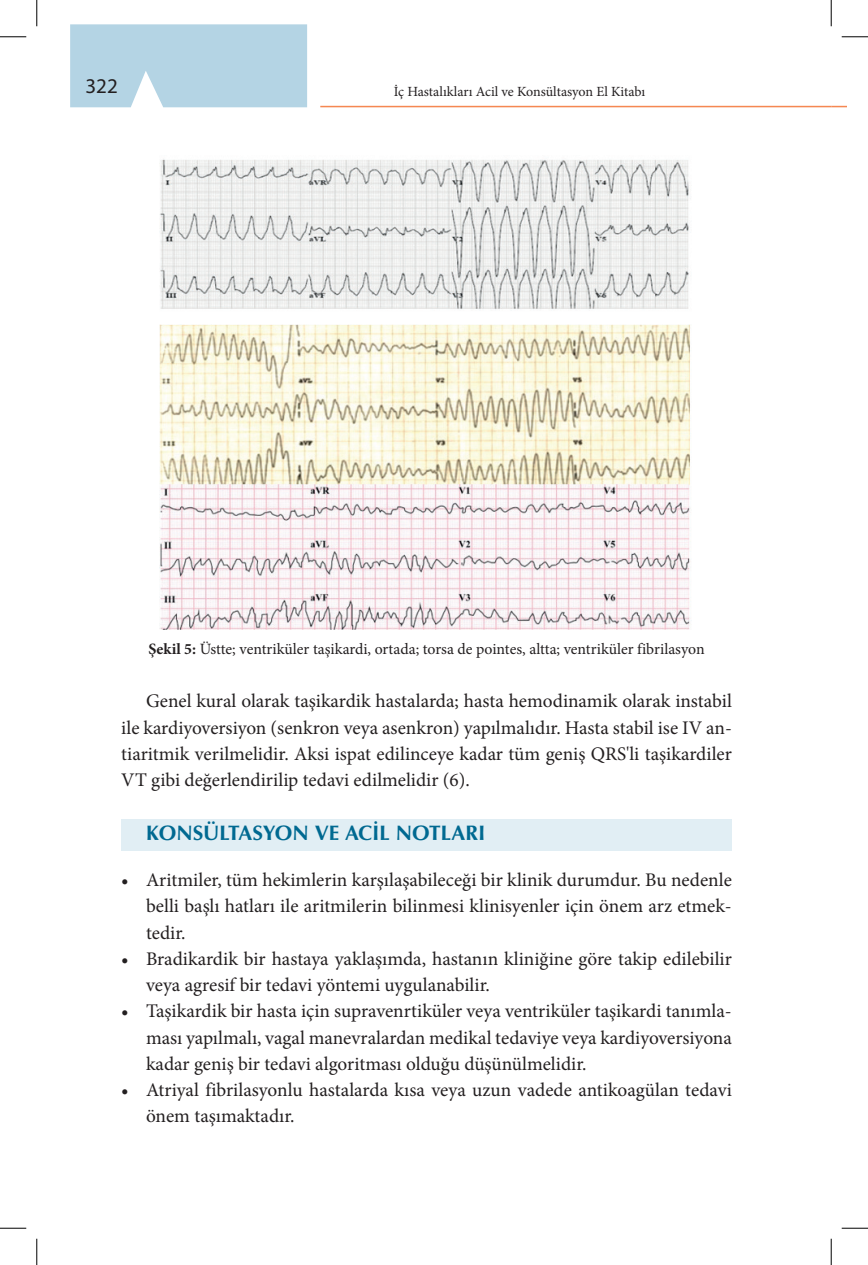
<style>
.page{position:relative;width:868px;height:1265px;background:#fff}
.page>*{position:absolute;margin:0;border:0;box-sizing:border-box;transform-origin:0 0}
.t1{font:21px "Optima Bold Tr";color:#006991}
.t2{font:21px "Myriad Pro";color:#231f20}
.t3{font:19.25px/26.2px "Minion Pro";color:#231f20;text-align:justify}
.t4{font:15.75px "Minion Pro";color:#231f20}
.t5{font:14px "Minion Pro";letter-spacing:-.005em;color:#231f20}
.s1{font-weight:700}
</style>
<div class="page">
<div style="left:70px;top:24px;width:237px;height:83px;background:#b4d4e4"></div>
<svg style="left:830px;top:106px;width:15px;height:1px"></svg>
<hr style="left:320px;top:106px;width:510px;height:1px;background:#f58852">
<div style="left:121px;top:818px;width:610px;height:32px;background:#e1eef4"></div>
<img style="left:159px;top:159px;width:531px;height:471px">
<svg style="left:0;top:36px;width:26px;height:1px"></svg>
<svg style="left:841px;top:36px;width:26px;height:1px"></svg>
<svg style="left:0;top:1227px;width:26px;height:1px"></svg>
<svg style="left:841px;top:1227px;width:26px;height:1px"></svg>
<svg style="left:36px;top:0;width:1px;height:26px"></svg>
<svg style="left:36px;top:1238px;width:1px;height:26px"></svg>
<svg style="left:830px;top:0;width:1px;height:26px"></svg>
<svg style="left:830px;top:1238px;width:1px;height:26px"></svg>
<p class="t2" style="left:85px;top:73px;width:34px">322</p>
<p class="t5" style="left:393px;top:82px;width:253px">İç Hastalıkları Acil ve Konsültasyon El Kitabı</p>
<p class="t4" style="left:148px;top:638px;width:557px"><span class="s1">Şekil 5:</span> Üstte; ventriküler taşikardi, ortada; torsa de pointes, altta; ventriküler fibrilasyon</p>
<p class="t3" style="left:121px;top:688px;width:612px;text-indent:25px">Genel kural olarak taşikardik hastalarda; hasta hemodinamik olarak instabil ile kardiyoversiyon (senkron veya asenkron) yapılmalıdır. Hasta stabil ise IV an&shy;tiaritmik verilmelidir. Aksi ispat edilinceye kadar tüm geniş QRS'li taşikardiler VT gibi değerlendirilip tedavi edilmelidir (6).</p>
<p class="t1" style="left:146px;top:819px;width:341px">KONSÜLTASYON VE ACİL NOTLARI</p>
<p class="t3" style="left:146px;top:866px;width:587px;text-indent:-25px">• Aritmiler, tüm hekimlerin karşılaşabileceği bir klinik durumdur. Bu nedenle belli başlı hatları ile aritmilerin bilinmesi klinisyenler için önem arz etmek&shy;tedir.</p>
<p class="t3" style="left:146px;top:945px;width:587px;text-indent:-25px">• Bradikardik bir hastaya yaklaşımda, hastanın kliniğine göre takip edilebilir veya agresif bir tedavi yöntemi uygulanabilir.</p>
<p class="t3" style="left:146px;top:997px;width:587px;text-indent:-25px">• Taşikardik bir hasta için supravenrtiküler veya ventriküler taşikardi tanımla&shy;ması yapılmalı, vagal manevralardan medikal tedaviye veya kardiyoversiyona kadar geniş bir tedavi algoritması olduğu düşünülmelidir.</p>
<p class="t3" style="left:146px;top:1076px;width:587px;text-indent:-25px">• Atriyal fibrilasyonlu hastalarda kısa veya uzun vadede antikoagülan tedavi önem taşımaktadır.</p>
</div>
